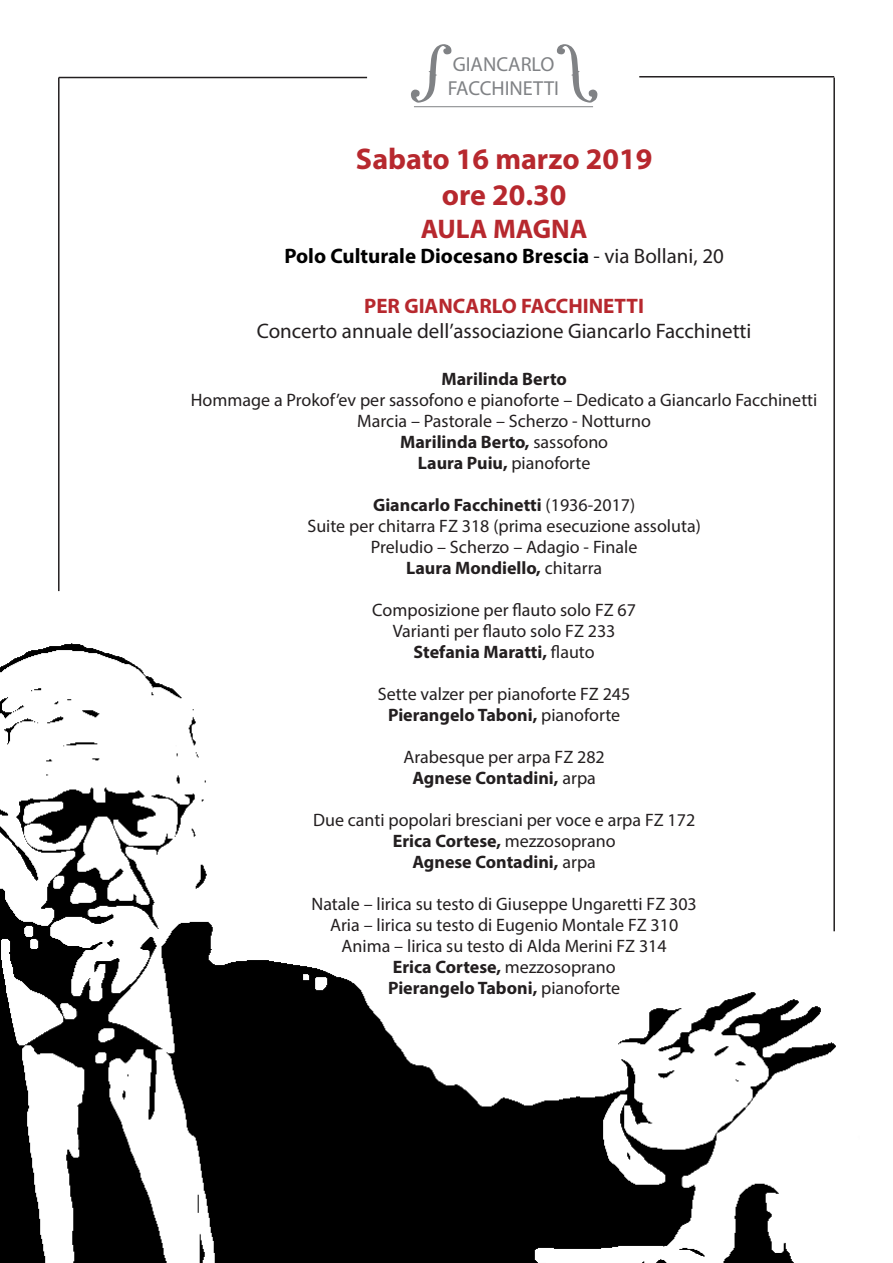
<style>
.page{position:relative;width:893px;height:1263px;background:#fff}
.page>*{position:absolute;margin:0;border:0;box-sizing:border-box;transform-origin:0 0}
.t1{font:700 30px "Myriad Pro";color:#b7282e}
.t2{font:700 27px "Myriad Pro";color:#b7282e}
.t3{font:21px "Myriad Pro";color:#231f20}
.t4{font:700 21px "Myriad Pro";color:#000}
.t5{font:700 21px "Myriad Pro";color:#b7282e}
.t6{font:20.25px/24.3px "Myriad Pro";color:#808285}
.t7{font:18px "Myriad Pro";color:#231f20}
.t8{font:700 18px "Myriad Pro";color:#231f20}
.s1{font-weight:400;color:#231f20}
.s2{font-weight:400}
</style>
<div class="page">
<hr style="left:414px;top:106px;width:179px;height:1px;background:#808285">
<svg style="left:411px;top:44px;width:40px;height:59px"></svg>
<svg style="left:557px;top:44px;width:40px;height:59px"></svg>
<img style="left:0;top:643px;width:836px;height:620px">
<hr style="left:58px;top:78px;width:2px;height:513px;background:#231f20">
<hr style="left:59px;top:77px;width:308px;height:1px;background:#231f20">
<hr style="left:639px;top:76px;width:195px;height:2px;background:#231f20">
<hr style="left:833px;top:78px;width:2px;height:853px;background:#231f20">
<p class="t6" style="left:448px;top:51px;width:113px">GIANCARLO<br>FACCHINETTI</p>
<p class="t1" style="left:356px;top:140px;width:298px">Sabato 16 marzo 2019</p>
<p class="t1" style="left:442px;top:176px;width:126px">ore 20.30</p>
<p class="t2" style="left:421px;top:211px;width:168px">AULA MAGNA</p>
<p class="t4" style="left:284px;top:242px;width:441px">Polo Culturale Diocesano Brescia <span class="s1">- via Bollani, 20</span></p>
<p class="t5" style="left:364px;top:292px;width:281px">PER GIANCARLO FACCHINETTI</p>
<p class="t3" style="left:257px;top:318px;width:496px">Concerto annuale dell’associazione Giancarlo Facchinetti</p>
<p class="t8" style="left:441px;top:367px;width:127px">Marilinda Berto</p>
<p class="t7" style="left:191px;top:388px;width:628px">Hommage a Prokof’ev per sassofono e pianoforte – Dedicato a Giancarlo Facchinetti</p>
<p class="t7" style="left:357px;top:409px;width:295px">Marcia – Pastorale – Scherzo - Notturno</p>
<p class="t8" style="left:400px;top:430px;width:210px">Marilinda Berto, <span class="s2">sassofono</span></p>
<p class="t8" style="left:418px;top:451px;width:174px">Laura Puiu, <span class="s2">pianoforte</span></p>
<p class="t8" style="left:373px;top:493px;width:264px">Giancarlo Facchinetti <span class="s2">(1936-2017)</span></p>
<p class="t7" style="left:307px;top:514px;width:395px">Suite per chitarra FZ 318 (prima esecuzione assoluta)</p>
<p class="t7" style="left:371px;top:535px;width:268px">Preludio – Scherzo – Adagio - Finale</p>
<p class="t8" style="left:406px;top:556px;width:197px">Laura Mondiello, <span class="s2">chitarra</span></p>
<p class="t7" style="left:372px;top:598px;width:265px">Composizione per flauto solo FZ 67</p>
<p class="t7" style="left:393px;top:619px;width:224px">Varianti per flauto solo FZ 233</p>
<p class="t8" style="left:414px;top:640px;width:183px">Stefania Maratti, <span class="s2">flauto</span></p>
<p class="t7" style="left:378px;top:682px;width:254px">Sette valzer per pianoforte FZ 245</p>
<p class="t8" style="left:388px;top:703px;width:234px">Pierangelo Taboni, <span class="s2">pianoforte</span></p>
<p class="t7" style="left:403px;top:745px;width:203px">Arabesque per arpa FZ 282</p>
<p class="t8" style="left:412px;top:766px;width:185px">Agnese Contadini, <span class="s2">arpa</span></p>
<p class="t7" style="left:313px;top:808px;width:384px">Due canti popolari bresciani per voce e arpa FZ 172</p>
<p class="t8" style="left:393px;top:829px;width:224px">Erica Cortese, <span class="s2">mezzosoprano</span></p>
<p class="t8" style="left:412px;top:850px;width:185px">Agnese Contadini, <span class="s2">arpa</span></p>
<p class="t7" style="left:312px;top:892px;width:387px">Natale – lirica su testo di Giuseppe Ungaretti FZ 303</p>
<p class="t7" style="left:330px;top:913px;width:350px">Aria – lirica su testo di Eugenio Montale FZ 310</p>
<p class="t7" style="left:342px;top:934px;width:327px">Anima – lirica su testo di Alda Merini FZ 314</p>
<p class="t8" style="left:393px;top:955px;width:224px">Erica Cortese, <span class="s2">mezzosoprano</span></p>
<p class="t8" style="left:388px;top:976px;width:234px">Pierangelo Taboni, <span class="s2">pianoforte</span></p>
</div>
